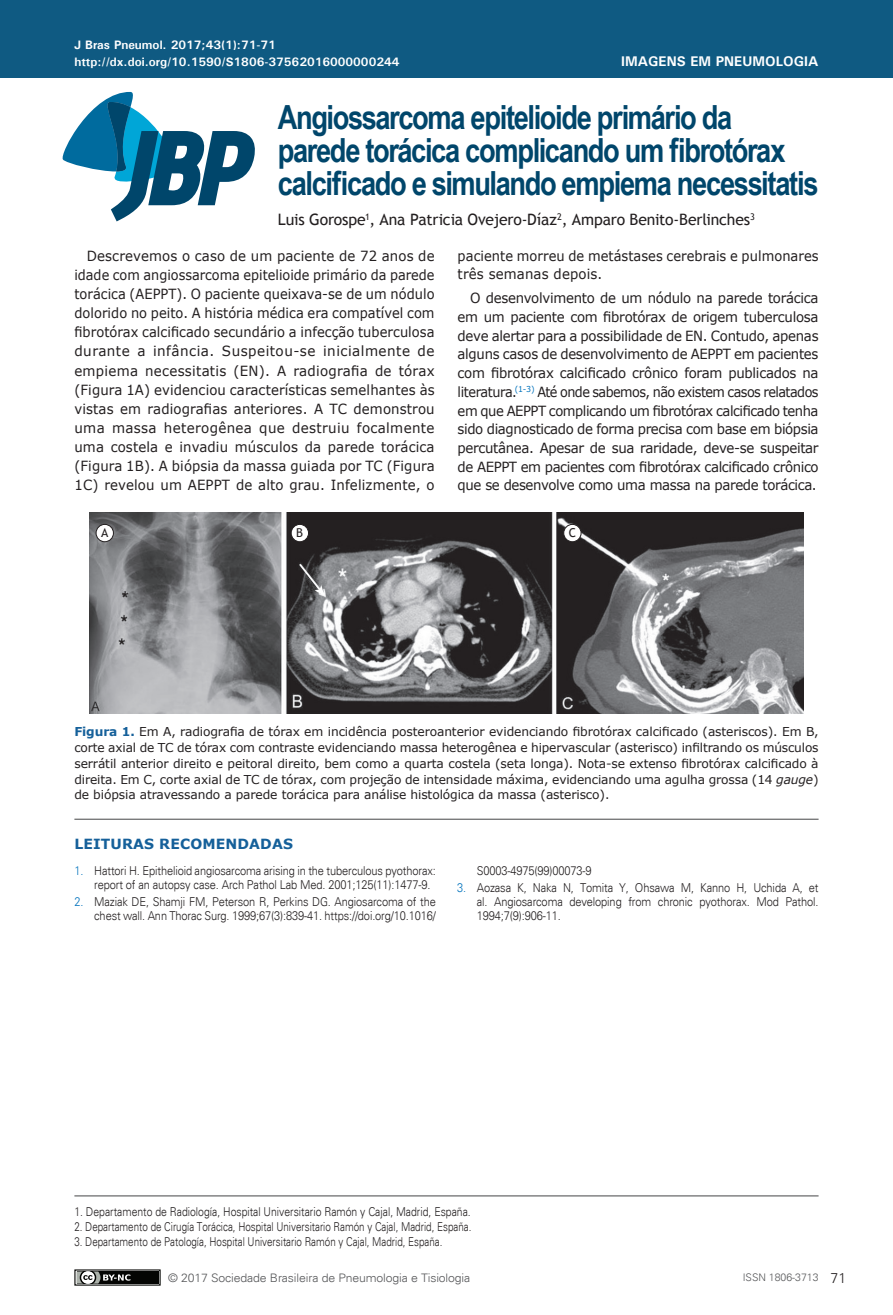
<style>
.page{position:relative;width:893px;height:1315px;background:#fff}
.page>*{position:absolute;margin:0;border:0;box-sizing:border-box;transform-origin:0 0}
.Título{font:700 33.25px/33.2px "Arial Narrow";letter-spacing:-.04em;color:#00466b}
.Autores{font:15.75px "Trebuchet MS";letter-spacing:-.01em;color:#231f20}
.Corpo_PT{font:14px/19.1px "Verdana";letter-spacing:.005em;color:#231f20;text-align:justify;scale:.95 1}
.Corpo_PT-2{font:14px/18.7px "Verdana";letter-spacing:.005em;color:#231f20;scale:.93 1}
.Título_Refer{font:700 14px "Verdana";letter-spacing:.01em;color:#15609a}
.t1{font:700 14px "Univers";color:#fff}
.t2{font:300 14px "Univers";color:#231f20}
.Legendas{font:12.25px/15.8px "Verdana";letter-spacing:-.01em;color:#231f20;text-align:justify}
.End_2{font:300 12.25px/14.2px "Univers";letter-spacing:-.01em;color:#231f20;scale:.9 1}
.End_2-2{font:300 12.25px "Univers";letter-spacing:-.01em;color:#231f20;scale:.8 1}
.cabeçalho{font:700 12.25px "Univers";color:#fff}
.Inst_sem_resumo{font:300 12.25px "Univers";color:#231f20;scale:.85 1}
.t3{font:12.25px "Trebuchet MS";color:#231f20}
.t4{font:12.25px "Trebuchet MS";color:#fff}
.t5{font:300 11.72px "Univers";letter-spacing:-.01em;color:#57585a;scale:1.04 1}
.t6{font:300 10.5px "Univers";color:#57585a}
.s1{font-weight:700;color:#15609a}
.s2{font-style:italic}
.s3{color:#0072bc}
</style>
<div class="page">
<div style="left:0;top:0;width:893px;height:78px;background:#0f5a82"></div>
<svg style="left:62px;top:91px;width:193px;height:130px"></svg>
<div style="left:75px;top:1270px;width:85px;height:15px;background:#040503"></div>
<div style="left:74px;top:1269px;width:87px;height:16px;border:1px solid #040503"></div>
<svg style="left:74px;top:1269px;width:56px;height:17px"></svg>
<hr style="left:74px;top:1195px;width:745px;height:1px;background:#454647">
<img style="left:89px;top:512px;width:715px;height:201px">
<div style="left:96px;top:524px;width:17px;height:18px;background:#fff;border-radius:50%"></div>
<div style="left:96px;top:524px;width:18px;height:18px;border:1px solid #231f20;border-radius:50%"></div>
<div style="left:291px;top:524px;width:18px;height:18px;background:#fff;border-radius:50%"></div>
<div style="left:291px;top:524px;width:18px;height:18px;border:1px solid #231f20;border-radius:50%"></div>
<div style="left:564px;top:524px;width:17px;height:18px;background:#fff;border-radius:50%"></div>
<div style="left:563px;top:524px;width:18px;height:18px;border:1px solid #231f20;border-radius:50%"></div>
<svg style="left:298px;top:563px;width:26px;height:33px"></svg>
<hr style="left:74px;top:819px;width:745px;height:1px;background:#454647">
<p class="cabeçalho" style="left:74px;top:38px;width:203px">J Bras Pneumol. 2017;43(1):71-71</p>
<p class="t1" style="left:621px;top:52px;width:199px">IMAGENS EM PNEUMOLOGIA</p>
<p class="cabeçalho" style="left:74px;top:54px;width:327px">http://dx.doi.org/10.1590/S1806-37562016000000244</p>
<p class="Título" style="left:278px;top:99px;width:542px">Angiossarcoma epitelioide primário da parede torácica complicando um fibrotórax calcificado e simulando empiema necessitatis</p>
<p class="Autores" style="left:278px;top:210px;width:479px">Luis Gorospe<sup>1</sup>, Ana Patricia Ovejero-Díaz<sup>2</sup>, Amparo Benito-Berlinches<sup>3</sup></p>
<p class="Corpo_PT" style="left:74px;top:246px;width:381px;text-indent:12px">Descrevemos o caso de um paciente de 72 anos de idade com angiossarcoma epitelioide primário da parede torácica (AEPPT). O paciente queixava-se de um nódulo dolorido no peito. A história médica era compatível com fibrotórax calcificado secundário a infecção tuberculosa durante a infância. Suspeitou-se inicialmente de empiema necessitatis (EN). A radiografia de tórax (Figura 1A) evidenciou características semelhantes às vistas em radiografias anteriores. A TC demonstrou uma massa heterogênea que destruiu focalmente uma costela e invadiu músculos da parede torácica (Figura 1B). A biópsia da massa guiada por TC (Figura 1C) revelou um AEPPT de alto grau. Infelizmente, o</p>
<p class="Corpo_PT-2" style="left:458px;top:246px;width:390px">paciente morreu de metástases cerebrais e pulmonares três semanas depois.</p>
<p class="Corpo_PT" style="left:458px;top:288px;width:381px;text-indent:12px">O desenvolvimento de um nódulo na parede torácica em um paciente com fibrotórax de origem tuberculosa deve alertar para a possibilidade de EN. Contudo, apenas alguns casos de desenvolvimento de AEPPT em pacientes com fibrotórax calcificado crônico foram publicados na literatura.<sup>(1-3)</sup> Até onde sabemos, não existem casos relatados em que AEPPT complicando um fibrotórax calcificado tenha sido diagnosticado de forma precisa com base em biópsia percutânea. Apesar de sua raridade, deve-se suspeitar de AEPPT em pacientes com fibrotórax calcificado crônico que se desenvolve como uma massa na parede torácica.</p>
<p class="t3" style="left:101px;top:525px;width:9px">A</p>
<p class="t3" style="left:296px;top:525px;width:8px">B</p>
<p class="t3" style="left:569px;top:525px;width:9px">C</p>
<p class="t3" style="left:122px;top:590px;width:6px">*</p>
<p class="t3" style="left:122px;top:614px;width:6px">*</p>
<p class="t3" style="left:120px;top:637px;width:6px">*</p>
<p class="t4" style="left:340px;top:569px;width:6px">*</p>
<p class="t4" style="left:663px;top:573px;width:6px">*</p>
<p class="Legendas" style="left:74px;top:724px;width:746px"><span class="s1">Figura 1.</span> Em A, radiografia de tórax em incidência posteroanterior evidenciando fibrotórax calcificado (asteriscos). Em B, corte axial de TC de tórax com contraste evidenciando massa heterogênea e hipervascular (asterisco) infiltrando os músculos serrátil anterior direito e peitoral direito, bem como a quarta costela (seta longa). Nota-se extenso fibrotórax calcificado à direita. Em C, corte axial de TC de tórax, com projeção de intensidade máxima, evidenciando uma agulha grossa (14 <span class="s2">gauge</span>) de biópsia atravessando a parede torácica para análise histológica da massa (asterisco).</p>
<p class="Título_Refer" style="left:74px;top:834px;width:220px">LEITURAS RECOMENDADAS</p>
<p class="End_2" style="left:94px;top:863px;width:381px;text-indent:-20px"><span class="s3">1.</span> Hattori H. Epithelioid angiosarcoma arising in the tuberculous pyothorax: report of an autopsy case. Arch Pathol Lab Med. 2001;125(11):1477-9.</p>
<p class="End_2" style="left:74px;top:894px;width:403px;text-align:right"><span class="s3">2.</span> Maziak DE, Shamji FM, Peterson R, Perkins DG. Angiosarcoma of the chest wall. Ann Thorac Surg. 1999;67(3):839-41. https://doi.org/10.1016/</p>
<p class="End_2" style="left:477px;top:863px;width:129px">S0003-4975(99)00073-9</p>
<p class="End_2" style="left:477px;top:880px;width:381px;text-align:justify;text-indent:-20px"><span class="s3">3.</span> Aozasa K, Naka N, Tomita Y, Ohsawa M, Kanno H, Uchida A, et al. Angiosarcoma developing from chronic pyothorax. Mod Pathol.<br>1994;7(9):906-11.</p>
<p class="Inst_sem_resumo" style="left:74px;top:1204px;width:468px">1. Departamento de Radiología, Hospital Universitario Ramón y Cajal, Madrid, España.</p>
<p class="End_2-2" style="left:74px;top:1219px;width:498px">2. Departamento de Cirugía Torácica, Hospital Universitario Ramón y Cajal, Madrid, España.</p>
<p class="End_2-2" style="left:74px;top:1233px;width:462px">3. Departamento de Patología, Hospital Universitario Ramón y Cajal, Madrid, España.</p>
<p class="t5" style="left:168px;top:1270px;width:292px">© 2017 Sociedade Brasileira de Pneumologia e Tisiologia</p>
<p class="t6" style="left:743px;top:1271px;width:77px">ISSN 1806-3713</p>
<p class="t2" style="left:831px;top:1269px;width:17px">71</p>
</div>
